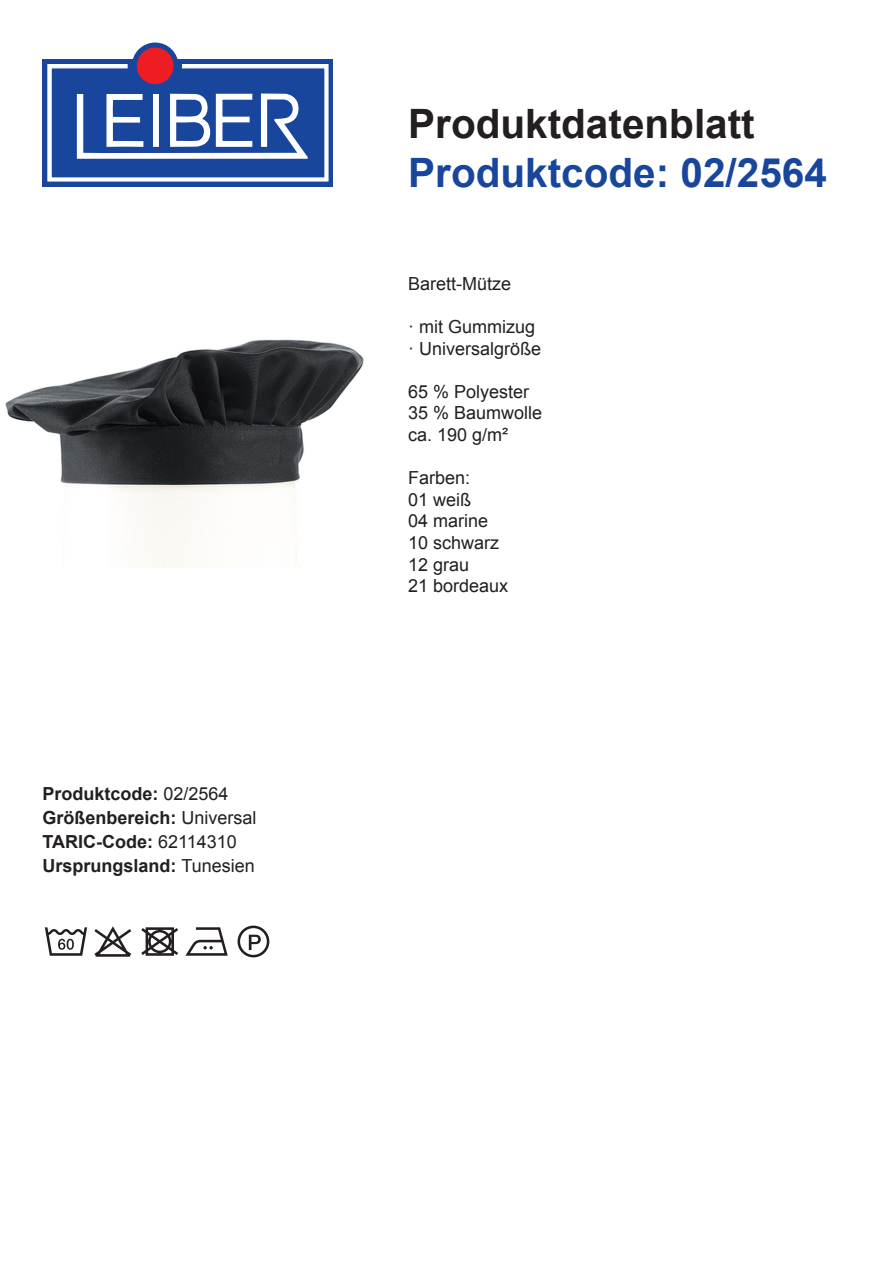
<style>
.page{position:relative;width:893px;height:1263px;background:#fff}
.page>*{position:absolute;margin:0;border:0;box-sizing:border-box;transform-origin:0 0}
.t1{font:700 40.5px "Arial";color:#18469d}
.t2{font:700 40.5px "Arial";color:#231f20}
.t3{font:18px/21.6px "Arial";color:#231f20}
.t4{font:700 18px/24px "Arial";color:#231f20}
.s1{font-weight:400}
</style>
<div class="page">
<div style="left:43px;top:59px;width:290px;height:127px;background:#18469d"></div>
<svg style="left:47px;top:64px;width:282px;height:118px"></svg>
<svg style="left:132px;top:43px;width:47px;height:46px"></svg>
<div style="left:138px;top:48px;width:35px;height:36px;background:#ee1d23;border-radius:50%"></div>
<div style="left:137px;top:48px;width:37px;height:36px;border:1px solid #ee1d23;border-radius:50%"></div>
<svg style="left:45px;top:927px;width:42px;height:29px"></svg>
<svg style="left:94px;top:926px;width:37px;height:31px"></svg>
<svg style="left:141px;top:927px;width:37px;height:29px"></svg>
<svg style="left:185px;top:927px;width:43px;height:29px"></svg>
<svg style="left:238px;top:925px;width:31px;height:32px"></svg>
<img style="left:6px;top:339px;width:357px;height:229px">
<p class="t4" style="left:43px;top:782px;width:216px">Produktcode: <span class="s1">02/2564<br></span>Größenbereich: <span class="s1">Universal<br></span>TARIC-Code: <span class="s1">62114310<br></span>Ursprungsland: <span class="s1">Tunesien</span></p>
<h1 class="t2" style="left:408px;top:97px;width:348px">Produktdatenblatt</h1>
<h1 class="t1" style="left:408px;top:146px;width:420px">Produktcode: 02/2564</h1>
<p class="t3" style="left:408px;top:273px;width:105px">Barett-Mütze</p>
<p class="t3" style="left:408px;top:316px;width:135px">· mit Gummizug · Universalgröße</p>
<p class="t3" style="left:408px;top:381px;width:136px">65 % Polyester<br>35 % Baumwolle ca. 190 g/m²</p>
<p class="t3" style="left:408px;top:467px;width:102px">Farben:<br>01 weiß<br>04 marine<br>10 schwarz<br>12 grau<br>21 bordeaux</p>
</div>
